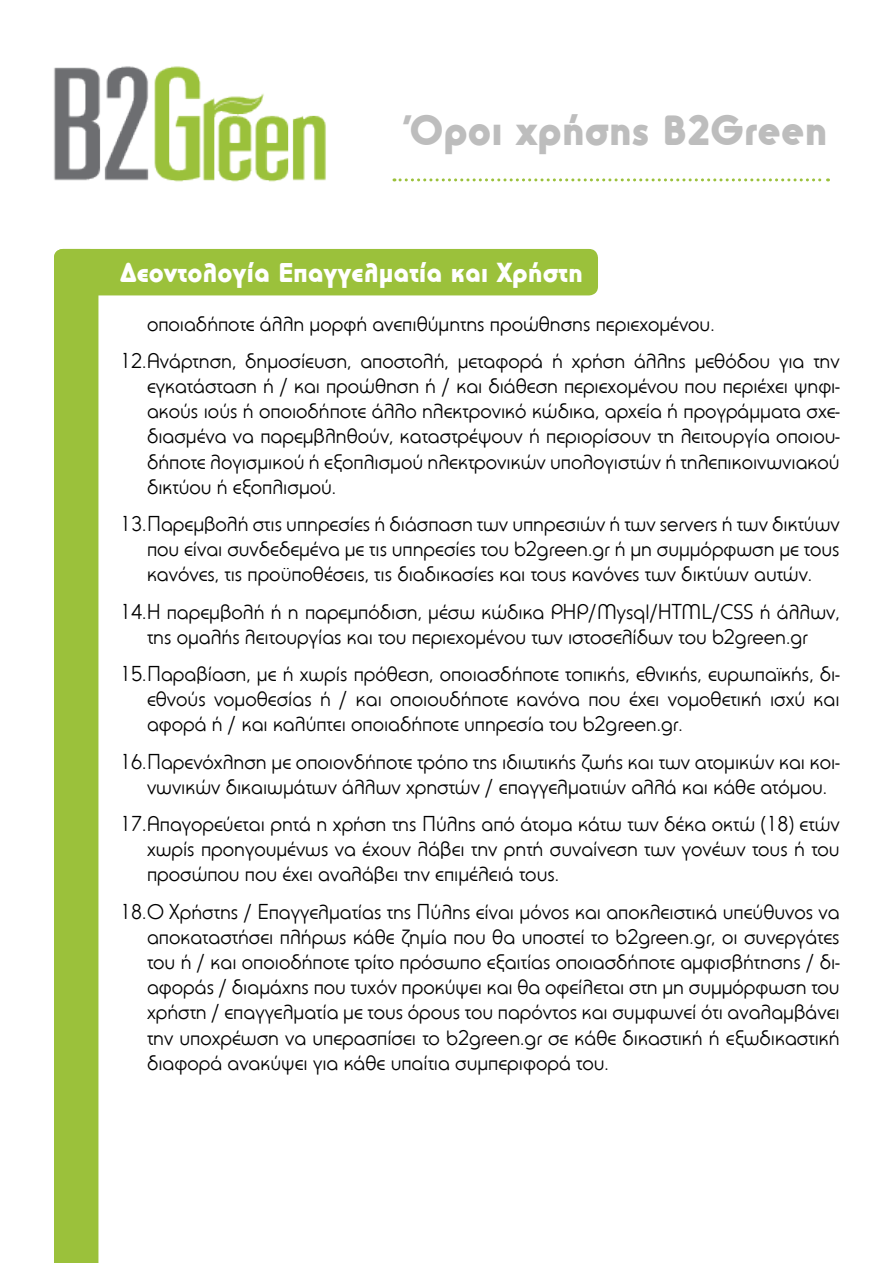
<style>
.page{position:relative;width:893px;height:1263px;background:#fff}
.page>*{position:absolute;margin:0;border:0;box-sizing:border-box;transform-origin:0 0}
.t1{font:900 42px "PF Universal";color:#bdbdbd}
.t2{font:900 27px "PF Universal";color:#fff}
.t3{font:21px/25.2px "PF Universal";color:#000;text-align:justify}
</style>
<div class="page">
<div style="left:54px;top:249px;width:44px;height:1014px;background:#9bc13b"></div>
<img style="left:54px;top:66px;width:272px;height:116px">
<svg style="left:394px;top:178px;width:434px;height:3px"></svg>
<div style="left:54px;top:249px;width:544px;height:46px;background:#9bc13b;border-radius:9px"></div>
<h1 class="t1" style="left:410px;top:104px;width:419px">Όροι χρήσης B2Green</h1>
<p class="t2" style="left:120px;top:256px;width:464px">Δεοντολογία Επαγγελματία και Χρήστη</p>
<p class="t3" style="left:120px;top:304px;width:721px;line-height:37.2px;text-indent:27px">οποιαδήποτε άλλη μορφή ανεπιθύμητης προώθησης περιεχομένου.<br>12.Ανάρτηση, δημοσίευση, αποστολή, μεταφορά ή χρήση άλλης μεθόδου για την</p>
<p class="t3" style="left:147px;top:373px;width:694px">εγκατάσταση ή / και προώθηση ή / και διάθεση περιεχομένου που περιέχει ψηφι&shy;ακούς ιούς ή οποιοδήποτε άλλο ηλεκτρονικό κώδικα, αρχεία ή προγράμματα σχε&shy;διασμένα να παρεμβληθούν, καταστρέψουν ή περιορίσουν τη λειτουργία οποιου&shy;δήποτε λογισμικού ή εξοπλισμού ηλεκτρονικών υπολογιστών ή τηλεπικοινωνιακού δικτύου ή εξοπλισμού.</p>
<p class="t3" style="left:147px;top:511px;width:694px;text-indent:-27px">13.Παρεμβολή στις υπηρεσίες ή διάσπαση των υπηρεσιών ή των servers ή των δικτύων που είναι συνδεδεμένα με τις υπηρεσίες του b2green.gr ή μη συμμόρφωση με τους κανόνες, τις προϋποθέσεις, τις διαδικασίες και τους κανόνες των δικτύων αυτών.</p>
<p class="t3" style="left:120px;top:598px;width:721px;text-align:center">14.H παρεμβολή ή η παρεμπόδιση, μέσω κώδικα PHP/Mysql/HTML/CSS ή άλλων, της ομαλής λειτουργίας και του περιεχομένου των ιστοσελίδων του b2green.gr</p>
<p class="t3" style="left:147px;top:661px;width:694px;text-indent:-27px">15.Παραβίαση, με ή χωρίς πρόθεση, οποιασδήποτε τοπικής, εθνικής, ευρωπαϊκής, δι&shy;εθνούς νομοθεσίας ή / και οποιουδήποτε κανόνα που έχει νομοθετική ισχύ και αφορά ή / και καλύπτει οποιαδήποτε υπηρεσία του b2green.gr.</p>
<p class="t3" style="left:147px;top:748px;width:694px;text-indent:-27px">16.Παρενόχληση με οποιονδήποτε τρόπο της ιδιωτικής ζωής και των ατομικών και κοι&shy;νωνικών δικαιωμάτων άλλων χρηστών / επαγγελματιών αλλά και κάθε ατόμου.</p>
<p class="t3" style="left:147px;top:811px;width:694px;text-indent:-27px">17.Απαγορεύεται ρητά η χρήση της Πύλης από άτομα κάτω των δέκα οκτώ (18) ετών χωρίς προηγουμένως να έχουν λάβει την ρητή συναίνεση των γονέων τους ή του προσώπου που έχει αναλάβει την επιμέλειά τους.</p>
<p class="t3" style="left:147px;top:898px;width:694px;text-indent:-27px">18.Ο Χρήστης / Επαγγελματίας της Πύλης είναι μόνος και αποκλειστικά υπεύθυνος να αποκαταστήσει πλήρως κάθε ζημία που θα υποστεί το b2green.gr, οι συνεργάτες του ή / και οποιοδήποτε τρίτο πρόσωπο εξαιτίας οποιασδήποτε αμφισβήτησης / δι&shy;αφοράς / διαμάχης που τυχόν προκύψει και θα οφείλεται στη μη συμμόρφωση του χρήστη / επαγγελματία με τους όρους του παρόντος και συμφωνεί ότι αναλαμβάνει την υποχρέωση να υπερασπίσει το b2green.gr σε κάθε δικαστική ή εξωδικαστική διαφορά ανακύψει για κάθε υπαίτια συμπεριφορά του.</p>
</div>
